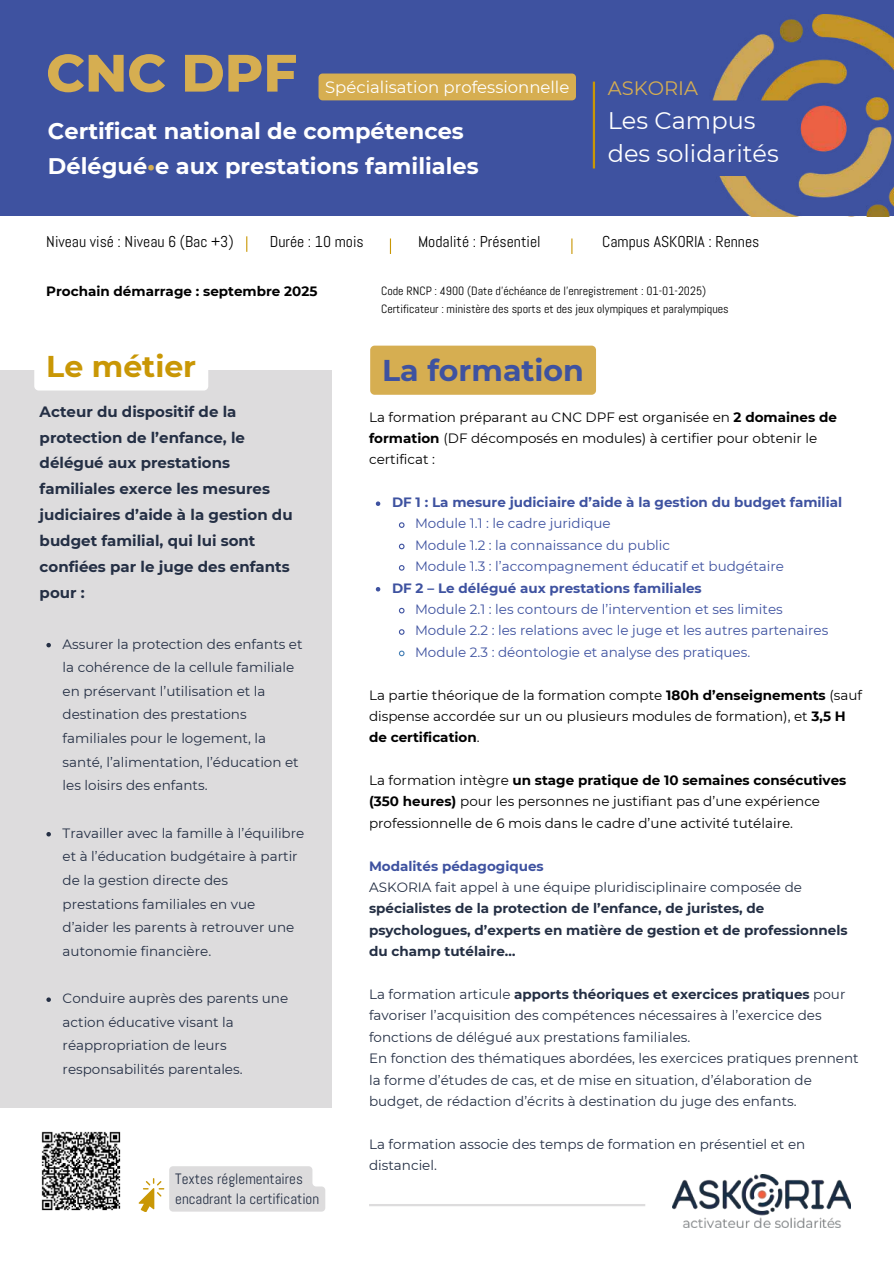
<style>
.page{position:relative;width:894px;height:1264px;background:#fff}
.page>*{position:absolute;margin:0;border:0;box-sizing:border-box;transform-origin:0 0}
.t1{font:800 52.5px "Montserrat";color:#d6ae51}
.t2{font:700 30px "Montserrat";color:#3e52a0}
.t3{font:700 30px "Montserrat";color:#c99705}
.t4{font:24px/32.7px "Montserrat";color:#fff}
.t5{font:700 22.5px/34.8px "Montserrat";color:#fff}
.t6{font:19.5px "Montserrat";color:#d6ae51}
.t7{font:16.5px "Montserrat";color:#fff}
.t8{font:15.75px "Abel";color:#000}
.t9{font:700 15px/25.8px "Montserrat";color:#242f44}
.t10{font:15px/20.2px "Abel";color:#242f44}
.t11{font:13.5px/23.7px "Montserrat";color:#242f44}
.t12{font:13.5px/21.3px "Montserrat";color:#000}
.t13{font:13.5px/21.3px "Montserrat";color:#3e52a0}
.t14{font:700 13.5px/21.3px "Montserrat";color:#242f44}
.t15{font:700 13.5px "Montserrat";color:#3e52a0}
.t16{font:700 13.5px "Montserrat";color:#000}
.t17{font:12px/18px "Abel";color:#000}
.s1{color:#d6ae51}
.s2{font-weight:700}
</style>
<div class="page">
<svg style="left:246px;top:236px;width:1px;height:16px"></svg>
<svg style="left:390px;top:238px;width:1px;height:16px"></svg>
<svg style="left:571px;top:238px;width:1px;height:16px"></svg>
<div style="left:0;top:370px;width:331px;height:737px;background:#dddcdd"></div>
<img style="left:672px;top:1174px;width:177px;height:52px">
<div style="left:0;top:0;width:893px;height:216px;background:#3e52a0"></div>
<img style="left:712px;top:15px;width:181px;height:201px">
<svg style="left:592px;top:100px;width:200px;height:76px"></svg>
<hr style="left:592px;top:82px;width:3px;height:86px;background:#c99705">
<div style="left:34px;top:341px;width:174px;height:49px;background:#fff;border-radius:4px"></div>
<div style="left:370px;top:345px;width:226px;height:50px;background:#d6ae51;border-radius:4px"></div>
<hr style="left:369px;top:1203px;width:276px;height:3px;background:#dddcdd">
<svg style="left:138px;top:1166px;width:187px;height:45px"></svg>
<div style="left:318px;top:73px;width:258px;height:27px;background:#d6ae51;border-radius:4px"></div>
<svg style="left:46px;top:643px;width:5px;height:4px"></svg>
<svg style="left:46px;top:832px;width:5px;height:4px"></svg>
<svg style="left:46px;top:997px;width:5px;height:4px"></svg>
<img style="left:41px;top:1131px;width:80px;height:80px">
<svg style="left:376px;top:501px;width:4px;height:5px"></svg>
<svg style="left:398px;top:522px;width:7px;height:6px"></svg>
<svg style="left:398px;top:543px;width:7px;height:7px"></svg>
<svg style="left:398px;top:565px;width:7px;height:6px"></svg>
<svg style="left:376px;top:587px;width:4px;height:4px"></svg>
<svg style="left:398px;top:607px;width:7px;height:7px"></svg>
<svg style="left:399px;top:629px;width:6px;height:6px"></svg>
<svg style="left:398px;top:650px;width:7px;height:7px"></svg>
<h1 class="t1" style="left:46px;top:41px;width:252px">CNC DPF</h1>
<p class="t7" style="left:325px;top:77px;width:246px">Spécialisation professionnelle</p>
<h3 class="t5" style="left:48px;top:113px;width:432px">Certificat national de compétences<br>Délégué<span class="s1">•</span>e aux prestations familiales</h3>
<h3 class="t6" style="left:607px;top:76px;width:92px">ASKORIA</h3>
<h3 class="t4" style="left:607px;top:104px;width:172px">Les Campus des solidarités</h3>
<p class="t8" style="left:46px;top:231px;width:189px">Niveau visé : Niveau 6 (Bac +3)</p>
<p class="t8" style="left:270px;top:231px;width:95px">Durée : 10 mois</p>
<p class="t8" style="left:418px;top:231px;width:124px">Modalité : Présentiel</p>
<p class="t8" style="left:602px;top:231px;width:159px">Campus ASKORIA : Rennes</p>
<p class="t16" style="left:46px;top:283px;width:273px">Prochain démarrage : septembre 2025</p>
<p class="t17" style="left:381px;top:282px;width:349px">Code RNCP : 4900 (Date d’échéance de l’enregistrement : 01-01-2025)<br>Certificateur : ministère des sports et des jeux olympiques et paralympiques</p>
<h2 class="t3" style="left:46px;top:347px;width:151px">Le métier</h2>
<h2 class="t2" style="left:382px;top:352px;width:203px">La formation</h2>
<p class="t9" style="left:40px;top:398px;width:254px">Acteur du dispositif de la protection de l’enfance, le délégué aux prestations familiales exerce les mesures judiciaires d’aide à la gestion du budget familial, qui lui sont confiées par le juge des enfants pour :</p>
<p class="t11" style="left:63px;top:632px;width:241px">Assurer la protection des enfants et la cohérence de la cellule familiale en préservant l’utilisation et la destination des prestations familiales pour le logement, la santé, l’alimentation, l’éducation et les loisirs des enfants.</p>
<p class="t11" style="left:63px;top:821px;width:243px">Travailler avec la famille à l’équilibre et à l’éducation budgétaire à partir de la gestion directe des prestations familiales en vue d’aider les parents à retrouver une autonomie financière.</p>
<p class="t11" style="left:63px;top:986px;width:227px">Conduire auprès des parents une action éducative visant la réappropriation de leurs responsabilités parentales.</p>
<p class="t10" style="left:175px;top:1168px;width:145px">Textes réglementaires encadrant la certification</p>
<p class="t12" style="left:369px;top:406px;width:469px">La formation préparant au CNC DPF est organisée en <span class="s2">2 domaines de formation</span> (DF décomposés en modules) à certifier pour obtenir le certificat :</p>
<p class="t15" style="left:392px;top:494px;width:451px">DF 1 : La mesure judiciaire d’aide à la gestion du budget familial</p>
<p class="t13" style="left:415px;top:513px;width:370px">Module 1.1 : le cadre juridique<br>Module 1.2 : la connaissance du public<br>Module 1.3 : l’accompagnement éducatif et budgétaire</p>
<p class="t15" style="left:392px;top:579px;width:311px">DF 2 – Le délégué aux prestations familiales</p>
<p class="t13" style="left:415px;top:598px;width:415px">Module 2.1 : les contours de l’intervention et ses limites<br>Module 2.2 : les relations avec le juge et les autres partenaires<br>Module 2.3 : déontologie et analyse des pratiques.</p>
<p class="t12" style="left:369px;top:684px;width:494px">La partie théorique de la formation compte <span class="s2">180h d’enseignements</span> (sauf dispense accordée sur un ou plusieurs modules de formation), et <span class="s2">3,5 H de certification</span>.</p>
<p class="t12" style="left:369px;top:769px;width:478px">La formation intègre <span class="s2">un stage pratique de 10 semaines consécutives (350 heures)</span> pour les personnes ne justifiant pas d’une expérience professionnelle de 6 mois dans le cadre d’une activité tutélaire.</p>
<p class="t15" style="left:369px;top:857px;width:176px">Modalités pédagogiques</p>
<p class="t11" style="left:369px;top:875px;width:434px">ASKORIA fait appel à une équipe pluridisciplinaire composée de</p>
<p class="t14" style="left:369px;top:897px;width:480px">spécialistes de la protection de l’enfance, de juristes, de psychologues, d’experts en matière de gestion et de professionnels du champ tutélaire…</p>
<p class="t11" style="left:369px;top:983px;width:491px;line-height:21.3px">La formation articule <span class="s2">apports théoriques et exercices pratiques</span> pour favoriser l’acquisition des compétences nécessaires à l’exercice des fonctions de délégué aux prestations familiales.<br>En fonction des thématiques abordées, les exercices pratiques prennent la forme d’études de cas, et de mise en situation, d’élaboration de budget, de rédaction d’écrits à destination du juge des enfants.</p>
<p class="t11" style="left:369px;top:1133px;width:437px;line-height:21.3px">La formation associe des temps de formation en présentiel et en distanciel.</p>
</div>
